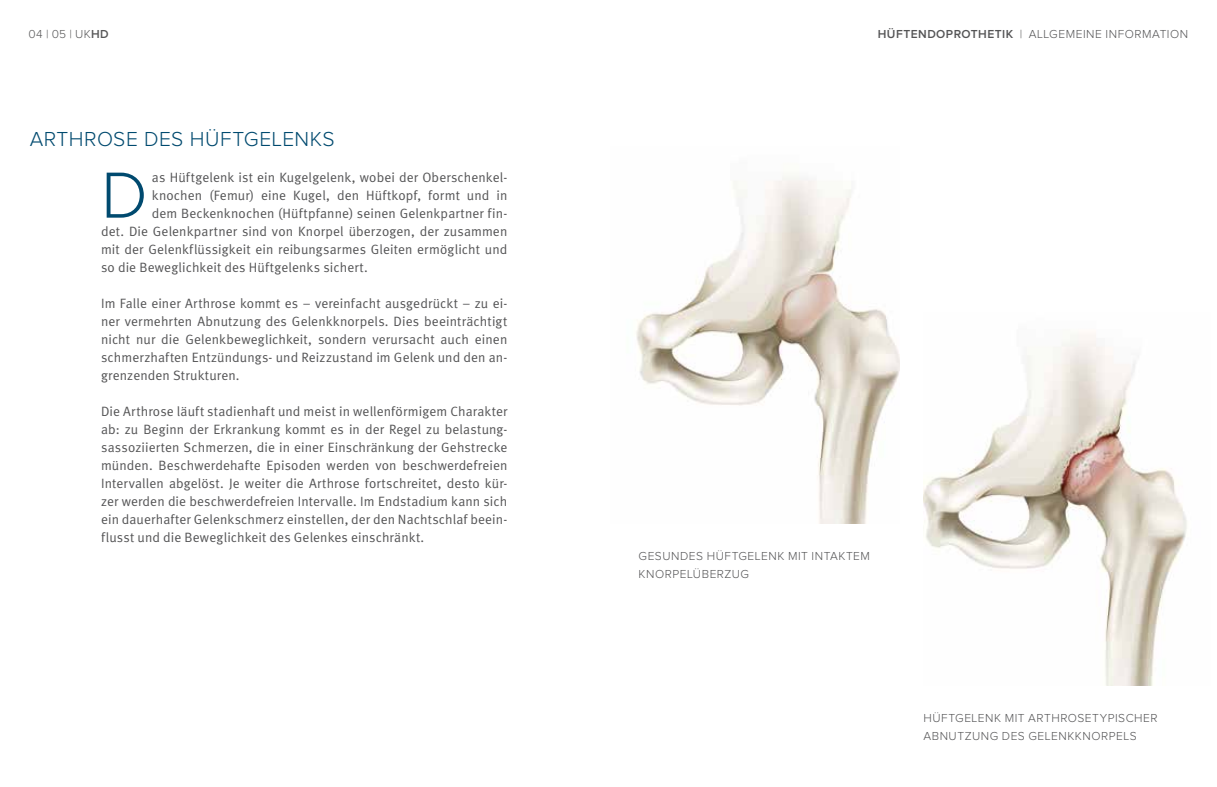
<style>
.page{position:relative;width:1217px;height:787px;background:#fff}
.page>*{position:absolute;margin:0;border:0;box-sizing:border-box;transform-origin:0 0}
.t1{font:300 67.5px "Proxima Nova";color:#004a6f}
.t2{font:300 21px "Proxima Nova";letter-spacing:.025em;color:#004a6f}
.t3{font:13.5px/18px "Meta Normal";letter-spacing:.01em;color:#545455;text-align:justify}
.t4{font:300 12px/18px "Proxima Nova";letter-spacing:.045em;color:#545455}
.t5{font:300 12px "Proxima Nova";color:#565657}
.s1{font-weight:600}
.s2{color:#565657}
</style>
<div class="page">
<img style="left:636px;top:175px;width:263px;height:348px">
<img style="left:923px;top:334px;width:264px;height:352px">
<p class="t5" style="left:29px;top:28px;width:82px">04 | 05 | UK<span class="s1">HD</span></p>
<p class="t4" style="left:877px;top:25px;width:312px"><span class="s1">HÜFTENDOPROTHETIK</span> <span class="s2">|</span> ALLGEMEINE INFORMATION</p>
<h2 class="t2" style="left:30px;top:129px;width:306px">ARTHROSE DES HÜFTGELENKS</h2>
<h1 class="t1" style="left:101px;top:164px;width:48px">D</h1>
<p class="t3" style="left:152px;top:168px;width:357px">as Hüftgelenk ist ein Kugelgelenk, wobei der Oberschenkel-</p>
<p class="t3" style="left:152px;top:186px;width:357px">knochen (Femur) eine Kugel, den Hüftkopf, formt und in</p>
<p class="t3" style="left:152px;top:204px;width:357px">dem Beckenknochen (Hüftpfanne) seinen Gelenkpartner fin-</p>
<p class="t3" style="left:101px;top:222px;width:408px">det. Die Gelenkpartner sind von Knorpel überzogen, der zusammen</p>
<p class="t3" style="left:101px;top:240px;width:408px">mit der Gelenkflüssigkeit ein reibungsarmes Gleiten ermöglicht und</p>
<p class="t3" style="left:101px;top:258px;width:268px">so die Beweglichkeit des Hüftgelenks sichert.</p>
<p class="t3" style="left:101px;top:294px;width:408px">Im Falle einer Arthrose kommt es – vereinfacht ausgedrückt – zu ei&shy;ner vermehrten Abnutzung des Gelenkknorpels. Dies beeinträchtigt nicht nur die Gelenkbeweglichkeit, sondern verursacht auch einen schmerzhaften Entzündungs- und Reizzustand im Gelenk und den an&shy;grenzenden Strukturen.</p>
<p class="t3" style="left:101px;top:402px;width:408px">Die Arthrose läuft stadienhaft und meist in wellenförmigem Charakter ab: zu Beginn der Erkrankung kommt es in der Regel zu belastung&shy;sassoziierten Schmerzen, die in einer Einschränkung der Gehstrecke münden. Beschwerdehafte Episoden werden von beschwerdefreien Intervallen abgelöst. Je weiter die Arthrose fortschreitet, desto kür&shy;zer werden die beschwerdefreien Intervalle. Im Endstadium kann sich ein dauerhafter Gelenkschmerz einstellen, der den Nachtschlaf beein&shy;flusst und die Beweglichkeit des Gelenkes einschränkt.</p>
<p class="t4" style="left:638px;top:547px;width:233px">GESUNDES HÜFTGELENK MIT INTAKTEM<br>KNORPELÜBERZUG</p>
<p class="t4" style="left:923px;top:709px;width:236px">HÜFTGELENK MIT ARTHROSETYPISCHER<br>ABNUTZUNG DES GELENKKNORPELS</p>
</div>
